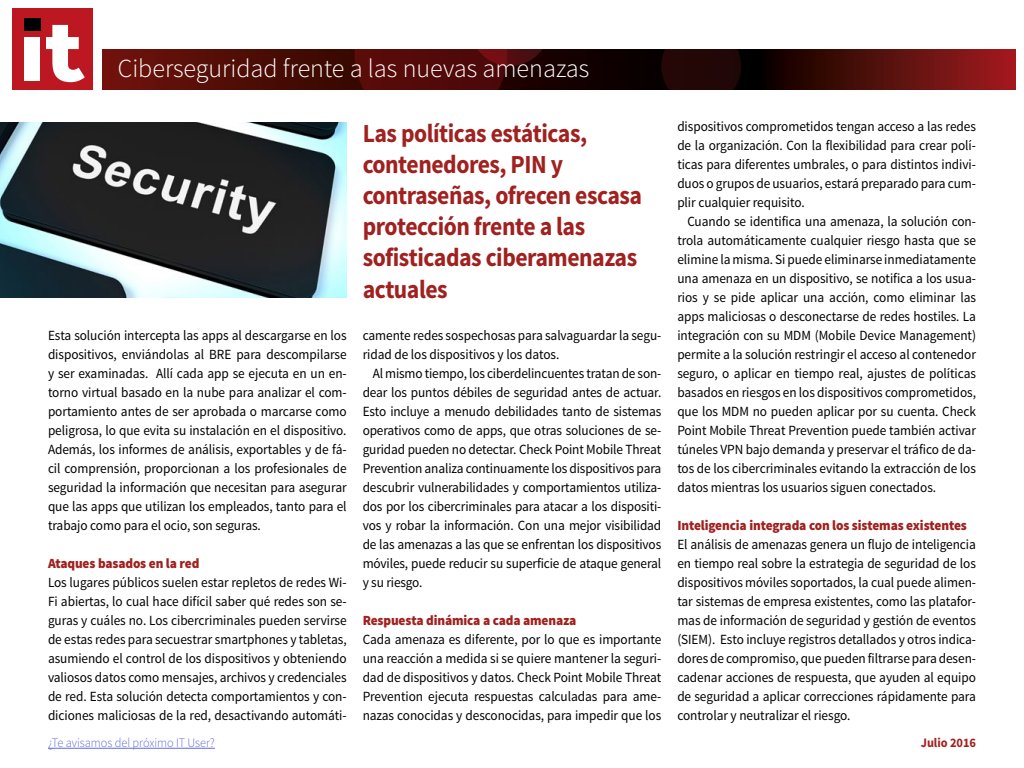
<style>
.page{position:relative;width:1024px;height:768px;background:#fff}
.page>*{position:absolute;margin:0;border:0;box-sizing:border-box;transform-origin:0 0}
.t1{font:700 26px/31.2px "Source Sans Pro";letter-spacing:-.02em;color:#a0211f;scale:.91 1}
.t2{font:300 26px "Source Sans Pro";color:#fff}
.t3{font:14px/19px "Source Sans Pro";letter-spacing:-.005em;color:#000;text-align:justify;scale:.95 1}
.t4{font:900 14px "Source Sans Pro";letter-spacing:-.01em;color:#a0211f;scale:.95 1}
.t5{font:300 13px "Source Sans Pro";letter-spacing:-.005em;color:#616cda;scale:.95 1}
.t6{font:700 13px "Source Sans Pro";letter-spacing:-.005em;color:#a0211f;scale:.95 1}
</style>
<div class="page">
<svg style="left:102px;top:49px;width:914px;height:41px;background:#440b07"></svg>
<svg style="left:355px;top:49px;width:195px;height:41px;background:#490808"></svg>
<div style="left:661px;top:49px;width:80px;height:41px;background:#230707"></div>
<div style="left:12px;top:9px;width:80px;height:81px;background:#bd1822"></div>
<div style="left:24px;top:19px;width:17px;height:12px;background:#000"></div>
<div style="left:25px;top:37px;width:15px;height:44px;background:#fff"></div>
<svg style="left:46px;top:25px;width:39px;height:57px"></svg>
<hr style="left:48px;top:748px;width:167px;height:1px;background:#616cda">
<img style="left:0;top:122px;width:347px;height:176px">
<img style="left:984px;top:57px;width:21px;height:27px">
<h1 class="t2" style="left:118px;top:52px;width:473px">Ciberseguridad frente a las nuevas amenazas</h1>
<p class="t3" style="left:48px;top:326px;width:316px">Esta solución intercepta las apps al descargarse en los dispositivos, enviándolas al BRE para descompilarse y ser examinadas. Allí cada app se ejecuta en un en&shy;torno virtual basado en la nube para analizar el com&shy;portamiento antes de ser aprobada o marcarse como peligrosa, lo que evita su instalación en el dispositivo.<br>Además, los informes de análisis, exportables y de fá&shy;cil comprensión, proporcionan a los profesionales de seguridad la información que necesitan para asegurar que las apps que utilizan los empleados, tanto para el trabajo como para el ocio, son seguras.</p>
<p class="t4" style="left:48px;top:554px;width:161px">Ataques basados en la red</p>
<p class="t3" style="left:48px;top:573px;width:316px">Los lugares públicos suelen estar repletos de redes Wi-Fi abiertas, lo cual hace difícil saber qué redes son se&shy;guras y cuáles no. Los cibercriminales pueden servirse de estas redes para secuestrar smartphones y tabletas, asumiendo el control de los dispositivos y obteniendo valiosos datos como mensajes, archivos y credenciales de red. Esta solución detecta comportamientos y con&shy;diciones maliciosas de la red, desactivando automáti-</p>
<h1 class="t1" style="left:363px;top:118px;width:309px">Las políticas estáticas, contenedores, PIN y contraseñas, ofrecen escasa protección frente a las sofisticadas ciberamenazas actuales</h1>
<p class="t3" style="left:363px;top:326px;width:316px">camente redes sospechosas para salvaguardar la segu&shy;ridad de los dispositivos y los datos.</p>
<p class="t3" style="left:363px;top:364px;width:316px;text-indent:10px">Al mismo tiempo, los ciberdelincuentes tratan de son&shy;dear los puntos débiles de seguridad antes de actuar.<br>Esto incluye a menudo debilidades tanto de sistemas operativos como de apps, que otras soluciones de se&shy;guridad pueden no detectar. Check Point Mobile Threat Prevention analiza continuamente los dispositivos para descubrir vulnerabilidades y comportamientos utiliza&shy;dos por los cibercriminales para atacar a los dispositi&shy;vos y robar la información. Con una mejor visibilidad de las amenazas a las que se enfrentan los dispositivos móviles, puede reducir su superficie de ataque general y su riesgo.</p>
<p class="t4" style="left:363px;top:611px;width:227px">Respuesta dinámica a cada amenaza</p>
<p class="t3" style="left:363px;top:630px;width:316px">Cada amenaza es diferente, por lo que es importante una reacción a medida si se quiere mantener la seguri&shy;dad de dispositivos y datos. Check Point Mobile Threat Prevention ejecuta respuestas calculadas para ame&shy;nazas conocidas y desconocidas, para impedir que los</p>
<p class="t3" style="left:677px;top:117px;width:316px">dispositivos comprometidos tengan acceso a las redes de la organización. Con la flexibilidad para crear polí&shy;ticas para diferentes umbrales, o para distintos indivi&shy;duos o grupos de usuarios, estará preparado para cum&shy;plir cualquier requisito.</p>
<p class="t3" style="left:677px;top:212px;width:316px;text-indent:10px">Cuando se identifica una amenaza, la solución con&shy;trola automáticamente cualquier riesgo hasta que se elimine la misma. Si puede eliminarse inmediatamente una amenaza en un dispositivo, se notifica a los usua&shy;rios y se pide aplicar una acción, como eliminar las apps maliciosas o desconectarse de redes hostiles. La integración con su MDM (Mobile Device Management) permite a la solución restringir el acceso al contenedor seguro, o aplicar en tiempo real, ajustes de políticas basados en riesgos en los dispositivos comprometidos, que los MDM no pueden aplicar por su cuenta. Check Point Mobile Threat Prevention puede también activar túneles VPN bajo demanda y preservar el tráfico de da&shy;tos de los cibercriminales evitando la extracción de los datos mientras los usuarios siguen conectados.</p>
<p class="t4" style="left:677px;top:516px;width:306px">Inteligencia integrada con los sistemas existentes</p>
<p class="t3" style="left:677px;top:535px;width:316px">El análisis de amenazas genera un flujo de inteligencia en tiempo real sobre la estrategia de seguridad de los dispositivos móviles soportados, la cual puede alimen&shy;tar sistemas de empresa existentes, como las platafor&shy;mas de información de seguridad y gestión de eventos (SIEM). Esto incluye registros detallados y otros indica&shy;dores de compromiso, que pueden filtrarse para desen&shy;cadenar acciones de respuesta, que ayuden al equipo de seguridad a aplicar correcciones rápidamente para controlar y neutralizar el riesgo.</p>
<p class="t5" style="left:48px;top:735px;width:177px">¿Te avisamos del próximo IT User?</p>
<p class="t6" style="left:921px;top:734px;width:60px">Julio 2016</p>
</div>
